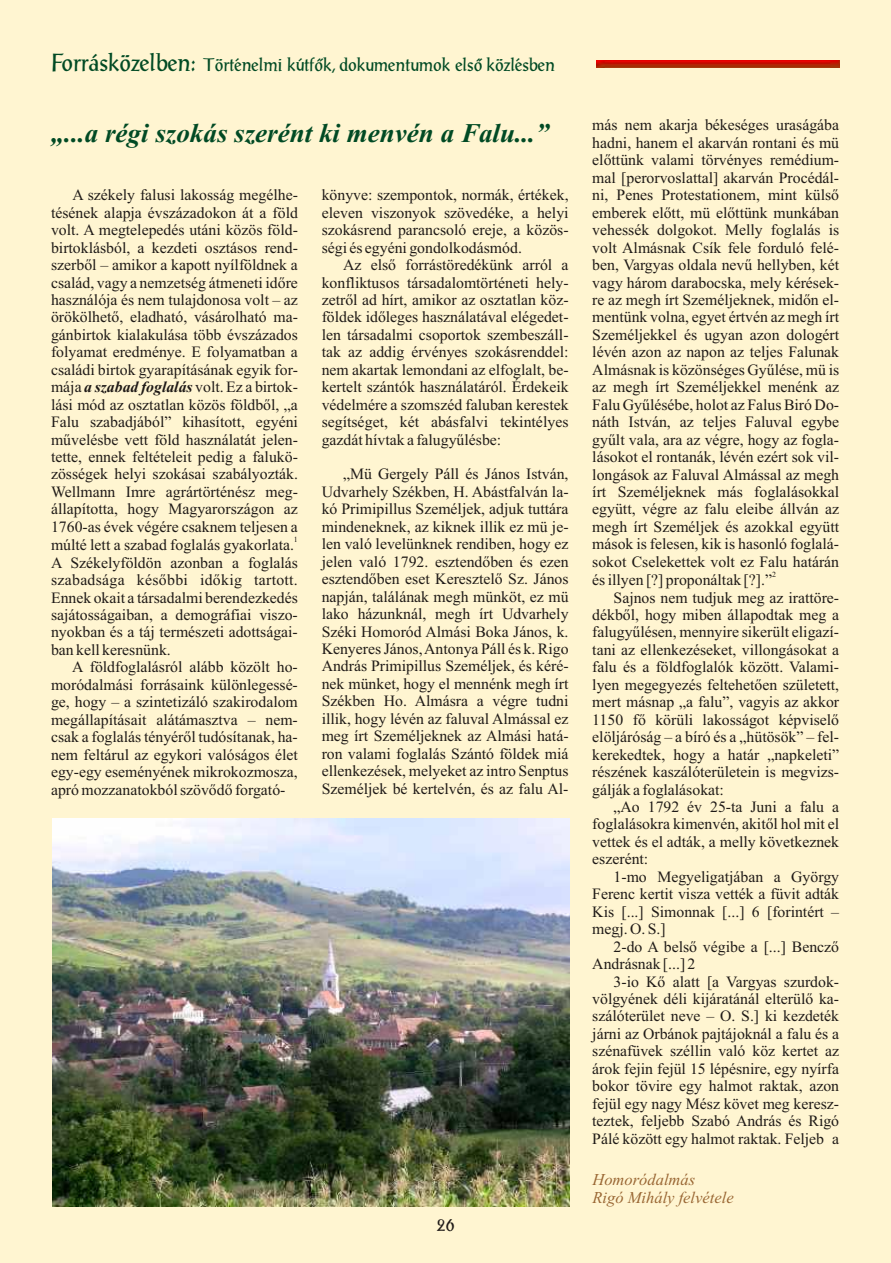
<style>
.page{position:relative;width:891px;height:1263px;background:#fff}
.page>*{position:absolute;margin:0;border:0;box-sizing:border-box;transform-origin:0 0}
.t1{font:italic 700 27px "Times New Roman";color:#004a24}
.t2{font:18px "Antiqua Light SSK";color:#004a24}
.t3{font:18px "Antiqua Light SSK";color:#1f1a17}
.t4{font:italic 16.5px/18.3px "Times New Roman";color:#963}
.t5{font:15.75px/17.4px "Times New Roman";color:#1f1a17;text-align:justify}
.t6{font:7.8px "Times New Roman";color:#1f1a17}
.s1{font-size:24px}
.s2{font-weight:700;font-style:italic}
</style>
<div class="page">
<div style="left:0;top:0;width:890px;height:1262px;background:#fff5d1"></div>
<img style="left:596px;top:60px;width:242px;height:8px">
<img style="left:52px;top:818px;width:517px;height:388px">
<p class="t2" style="left:52px;top:54px;width:504px"><span class="s1">Forrásközelben:</span> Történelmi kútfó´k, dokumentumok elsó´ közlésben</p>
<h1 class="t1" style="left:51px;top:124px;width:499px">„...a régi szokás szerént ki menvén a Falu...”</h1>
<p class="t5" style="left:51px;top:188px;width:248px;text-indent:21px">A székely falusi lakosság megélhe&shy;tésének alapja évszázadokon át a föld volt. A megtelepedés utáni közös föld&shy;birtoklásból, a kezdeti osztásos rend&shy;szerből – amikor a kapott nyílföldnek a család, vagy a nemzetség átmeneti időre használója és nem tulajdonosa volt – az örökölhető, eladható, vásárolható ma&shy;gánbirtok kialakulása több évszázados folyamat eredménye. E folyamatban a családi birtok gyarapításának egyik for&shy;mája <span class="s2">a szabad foglalás</span> volt. Ez a birtok&shy;lási mód az osztatlan közös földből, „a Falu szabadjából” kihasított, egyéni művelésbe vett föld használatát jelen&shy;tette, ennek feltételeit pedig a falukö&shy;zösségek helyi szokásai szabályozták.<br>Wellmann Imre agrártörténész meg&shy;állapította, hogy Magyarországon az 1760-as évek végére csaknem teljesen a</p>
<p class="t6" style="left:294px;top:537px;width:5px">1</p>
<p class="t5" style="left:51px;top:537px;width:248px;text-align:left">múlté lett a szabad foglalás gyakorlata.<br>A Székelyföldön azonban a foglalás szabadsága későbbi időkig tartott.<br>Ennek okait a társadalmi berendezkedés sajátosságaiban, a demográfiai viszo&shy;nyokban és a táj természeti adottságai&shy;ban kell keresnünk.</p>
<p class="t5" style="left:51px;top:659px;width:248px;text-indent:21px">A földfoglalásról alább közölt ho&shy;moródalmási forrásaink különlegessé&shy;ge, hogy – a szintetizáló szakirodalom megállapításait alátámasztva – nem&shy;csak a foglalás tényéről tudósítanak, ha&shy;nem feltárul az egykori valóságos élet egy-egy eseményének mikrokozmosza, apró mozzanatokból szövődő forgató-</p>
<p class="t5" style="left:321px;top:188px;width:248px">könyve: szempontok, normák, értékek, eleven viszonyok szövedéke, a helyi szokásrend parancsoló ereje, a közös&shy;ségi és egyéni gondolkodásmód.</p>
<p class="t5" style="left:321px;top:257px;width:248px;text-indent:21px">Az első forrástöredékünk arról a konfliktusos társadalomtörténeti hely&shy;zetről ad hírt, amikor az osztatlan köz&shy;földek időleges használatával elégedet&shy;len társadalmi csoportok szembeszáll&shy;tak az addig érvényes szokásrenddel: nem akartak lemondani az elfoglalt, be&shy;kertelt szántók használatáról. Érdekeik védelmére a szomszéd faluban kerestek segítséget, két abásfalvi tekintélyes gazdát hívtak a falugyűlésbe:</p>
<p class="t5" style="left:321px;top:467px;width:248px;text-indent:21px">„Mü Gergely Páll és János István, Udvarhely Székben, H. Abástfalván la&shy;kó Primipillus Személjek, adjuk tuttára mindeneknek, az kiknek illik ez mü je&shy;len való levelünknek rendiben, hogy ez jelen való 1792. esztendőben és ezen esztendőben eset Keresztelő Sz. János napján, találának megh münköt, ez mü lako házunknál, megh írt Udvarhely Széki Homoród Almási Boka János, k.<br>Kenyeres János, Antonya Páll és k. Rigo András Primipillus Személjek, és kéré&shy;nek münket, hogy el mennénk megh írt Székben Ho. Almásra a végre tudni illik, hogy lévén az faluval Almással ez meg írt Személjeknek az Almási hatá&shy;ron valami foglalás Szántó földek miá ellenkezések, melyeket az intro Senptus Személjek bé kertelvén, és az falu Al-</p>
<p class="t3" style="left:436px;top:1213px;width:20px">26</p>
<p class="t5" style="left:592px;top:118px;width:248px">más nem akarja békeséges uraságába hadni, hanem el akarván rontani és mü előttünk valami törvényes remédium&shy;mal [perorvoslattal] akarván Procédál&shy;ni, Penes Protestationem, mint külső emberek előtt, mü előttünk munkában vehessék dolgokot. Melly foglalás is volt Almásnak Csík fele forduló felé&shy;ben, Vargyas oldala nevű hellyben, két vagy három darabocska, mely kérések&shy;re az megh írt Személjeknek, midőn el&shy;mentünk volna, egyet értvén az megh írt Személjekkel és ugyan azon dologért lévén azon az napon az teljes Falunak Almásnak is közönséges Gyűlése, mü is az megh írt Személjekkel menénk az Falu Gyűlésébe, holot az Falus Biró Do&shy;náth István, az teljes Faluval egybe gyűlt vala, ara az végre, hogy az fogla&shy;lásokot el rontanák, lévén ezért sok vil&shy;longások az Faluval Almással az megh írt Személjeknek más foglalásokkal együtt, végre az falu eleibe állván az megh írt Személjek és azokkal együtt mások is felesen, kik is hasonló foglalá&shy;sokot Cselekettek volt ez Falu határán</p>
<p class="t6" style="left:771px;top:571px;width:5px">2</p>
<p class="t5" style="left:592px;top:572px;width:181px">és illyen [?] proponáltak [?].”</p>
<p class="t5" style="left:613px;top:590px;width:227px">Sajnos nem tudjuk meg az irattöre-</p>
<p class="t5" style="left:592px;top:607px;width:248px">dékből, hogy miben állapodtak meg a</p>
<p class="t5" style="left:592px;top:625px;width:248px">falugyűlésen, mennyire sikerült eligazí-</p>
<p class="t5" style="left:592px;top:642px;width:248px">tani az ellenkezéseket, villongásokat a</p>
<p class="t5" style="left:592px;top:660px;width:248px">falu és a földfoglalók között. Valami-</p>
<p class="t5" style="left:592px;top:677px;width:248px">lyen megegyezés feltehetően született,</p>
<p class="t5" style="left:592px;top:694px;width:248px">mert másnap „a falu”, vagyis az akkor</p>
<p class="t5" style="left:592px;top:712px;width:248px">1150 fő körüli lakosságot képviselő</p>
<p class="t5" style="left:592px;top:729px;width:248px">elöljáróság – a bíró és a „hütösök” – fel-</p>
<p class="t5" style="left:592px;top:747px;width:248px">kerekedtek, hogy a határ „napkeleti”</p>
<p class="t5" style="left:592px;top:764px;width:248px">részének kaszálóterületein is megvizs-</p>
<p class="t5" style="left:592px;top:782px;width:133px">gálják a foglalásokat:</p>
<p class="t5" style="left:613px;top:799px;width:227px">„Ao 1792 év 25-ta Juni a falu a</p>
<p class="t5" style="left:592px;top:817px;width:248px">foglalásokra kimenvén, akitől hol mit el</p>
<p class="t5" style="left:592px;top:834px;width:248px">vettek és el adták, a melly következnek</p>
<p class="t5" style="left:592px;top:851px;width:57px">eszerént:</p>
<p class="t5" style="left:613px;top:869px;width:227px">1-mo Megyeligatjában a György</p>
<p class="t5" style="left:592px;top:886px;width:248px">Ferenc kertit visza vették a füvit adták</p>
<p class="t5" style="left:592px;top:904px;width:248px">Kis [...] Simonnak [...] 6 [forintért –</p>
<p class="t5" style="left:592px;top:921px;width:75px">megj. O. S.]</p>
<p class="t5" style="left:613px;top:939px;width:227px">2-do A belső végibe a [...] Bencző</p>
<p class="t5" style="left:592px;top:956px;width:105px">Andrásnak [...] 2</p>
<p class="t5" style="left:613px;top:973px;width:227px">3-io Kő alatt [a Vargyas szurdok-</p>
<p class="t5" style="left:592px;top:991px;width:248px">völgyének déli kijáratánál elterülő ka-</p>
<p class="t5" style="left:592px;top:1008px;width:248px">szálóterület neve – O. S.] ki kezdeték</p>
<p class="t5" style="left:592px;top:1026px;width:248px">járni az Orbánok pajtájoknál a falu és a</p>
<p class="t5" style="left:592px;top:1043px;width:248px">szénafüvek széllin való köz kertet az</p>
<p class="t5" style="left:592px;top:1061px;width:248px">árok fejin fejül 15 lépésnire, egy nyírfa</p>
<p class="t5" style="left:592px;top:1078px;width:248px">bokor tövire egy halmot raktak, azon</p>
<p class="t5" style="left:592px;top:1096px;width:248px">fejül egy nagy Mész követ meg keresz-</p>
<p class="t5" style="left:592px;top:1113px;width:248px">teztek, feljebb Szabó András és Rigó</p>
<p class="t5" style="left:592px;top:1130px;width:248px">Pálé között egy halmot raktak. Feljeb a</p>
<p class="t4" style="left:592px;top:1171px;width:143px">Homoródalmás<br>Rigó Mihály felvétele</p>
</div>
